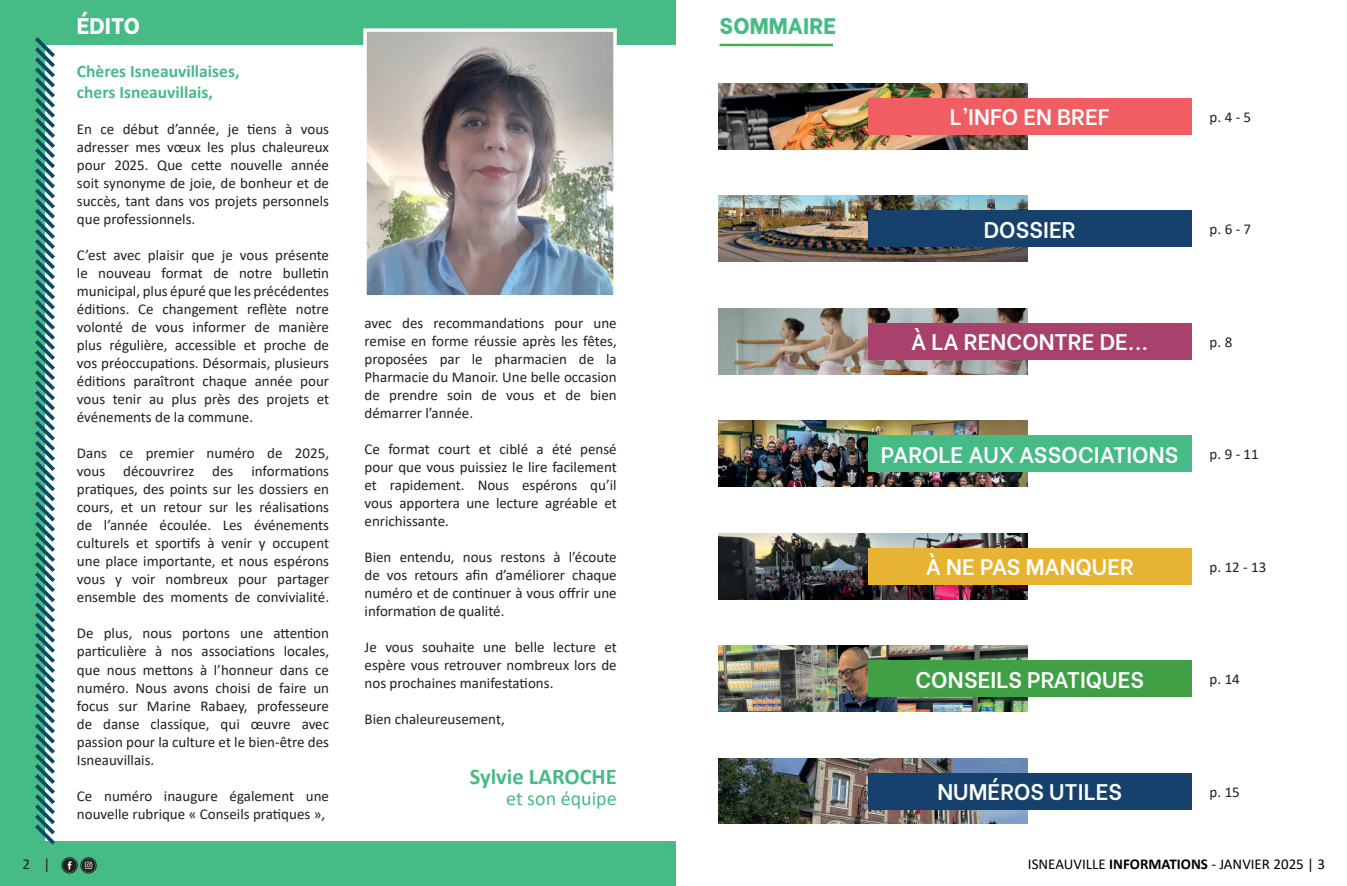
<style>
.page{position:relative;width:1347px;height:886px;background:#fff}
.page>*{position:absolute;margin:0;border:0;box-sizing:border-box;transform-origin:0 0}
.t1{font:600 22.5px "Be Vietnam";color:#fff}
.t2{font:700 22.5px "Calibri";color:#46bb85}
.t3{font:800 22.5px "Be Vietnam";letter-spacing:.01em;color:#46bb85}
.t4{font:800 22.5px "Be Vietnam";color:#fff}
.t5{font:20px "Calibri";color:#46bb85}
.t6{font:700 17.5px/21px "Calibri";color:#46bb85}
.t7{font:15px/18px "Calibri";color:#231f20;text-align:justify}
.t8{font:15px "Calibri";color:#000}
.s1{font-weight:700}
</style>
<div class="page">
<div style="left:0;top:0;width:675px;height:886px;background:#46bb85"></div>
<div style="left:45px;top:45px;width:1256px;height:796px;background:#fff"></div>
<svg style="left:35px;top:37px;width:20px;height:808px"></svg>
<img style="left:367px;top:32px;width:246px;height:262px">
<div style="left:363px;top:28px;width:254px;height:270px;border:3px solid #fff"></div>
<img style="left:718px;top:83px;width:310px;height:66px">
<div style="left:868px;top:98px;width:323px;height:36px;background:#f05e63"></div>
<img style="left:718px;top:196px;width:310px;height:66px">
<div style="left:868px;top:211px;width:323px;height:36px;background:#16416c"></div>
<img style="left:718px;top:308px;width:310px;height:66px">
<div style="left:868px;top:323px;width:323px;height:36px;background:#a9416d"></div>
<img style="left:718px;top:421px;width:310px;height:65px">
<div style="left:868px;top:436px;width:323px;height:36px;background:#46bb85"></div>
<img style="left:718px;top:533px;width:310px;height:66px">
<div style="left:868px;top:548px;width:323px;height:36px;background:#e7b333"></div>
<img style="left:718px;top:646px;width:310px;height:65px">
<div style="left:868px;top:661px;width:323px;height:36px;background:#41a046"></div>
<img style="left:718px;top:758px;width:310px;height:66px">
<div style="left:868px;top:773px;width:323px;height:36px;background:#16416c"></div>
<hr style="left:719px;top:44px;width:114px;height:2px;background:#40ae49">
<svg style="left:63px;top:858px;width:13px;height:14px"></svg>
<div style="left:62px;top:857px;width:15px;height:16px;border:1px solid #231f20;border-radius:8px"></div>
<svg style="left:68px;top:861px;width:3px;height:8px"></svg>
<svg style="left:82px;top:858px;width:13px;height:14px"></svg>
<div style="left:81px;top:857px;width:15px;height:16px;border:1px solid #231f20;border-radius:8px"></div>
<svg style="left:85px;top:861px;width:7px;height:8px"></svg>
<h1 class="t4" style="left:77px;top:7px;width:65px">ÉDITO</h1>
<p class="t6" style="left:77px;top:61px;width:164px">Chères Isneauvillaises, chers Isneauvillais,</p>
<p class="t7" style="left:77px;top:120px;width:254px">En ce début d’année, je tiens à vous adresser mes vœux les plus chaleureux pour 2025. Que cette nouvelle année soit synonyme de joie, de bonheur et de succès, tant dans vos projets personnels que professionnels.</p>
<p class="t7" style="left:77px;top:246px;width:254px">C’est avec plaisir que je vous présente le nouveau format de notre bulletin municipal, plus épuré que les précédentes éditions. Ce changement reflète notre volonté de vous informer de manière plus régulière, accessible et proche de vos préoccupations. Désormais, plusieurs éditions paraîtront chaque année pour vous tenir au plus près des projets et événements de la commune.</p>
<p class="t7" style="left:77px;top:444px;width:254px">Dans ce premier numéro de 2025, vous découvrirez des informations pratiques, des points sur les dossiers en cours, et un retour sur les réalisations de l’année écoulée. Les événements culturels et sportifs à venir y occupent une place importante, et nous espérons vous y voir nombreux pour partager ensemble des moments de convivialité.</p>
<p class="t7" style="left:77px;top:624px;width:254px">De plus, nous portons une attention particulière à nos associations locales, que nous mettons à l’honneur dans ce numéro. Nous avons choisi de faire un focus sur Marine Rabaey, professeure de danse classique, qui œuvre avec passion pour la culture et le bien-être des Isneauvillais.</p>
<p class="t7" style="left:77px;top:786px;width:254px">Ce numéro inaugure également une nouvelle rubrique « Conseils pratiques »,</p>
<p class="t7" style="left:364px;top:313px;width:254px">avec des recommandations pour une remise en forme réussie après les fêtes, proposées par le pharmacien de la Pharmacie du Manoir. Une belle occasion de prendre soin de vous et de bien démarrer l’année.</p>
<p class="t7" style="left:364px;top:439px;width:254px">Ce format court et ciblé a été pensé pour que vous puissiez le lire facilement et rapidement. Nous espérons qu’il vous apportera une lecture agréable et enrichissante.</p>
<p class="t7" style="left:364px;top:547px;width:254px">Bien entendu, nous restons à l’écoute de vos retours afin d’améliorer chaque numéro et de continuer à vous offrir une information de qualité.</p>
<p class="t7" style="left:364px;top:637px;width:254px">Je vous souhaite une belle lecture et espère vous retrouver nombreux lors de nos prochaines manifestations.</p>
<p class="t7" style="left:364px;top:709px;width:142px">Bien chaleureusement,</p>
<h1 class="t2" style="left:470px;top:761px;width:148px">Sylvie LAROCHE</h1>
<h2 class="t5" style="left:506px;top:784px;width:112px">et son équipe</h2>
<h1 class="t3" style="left:719px;top:7px;width:118px">SOMMAIRE</h1>
<h1 class="t1" style="left:950px;top:98px;width:161px">L’INFO EN BREF</h1>
<p class="t7" style="left:1209px;top:108px;width:43px">p. 4 - 5</p>
<h1 class="t1" style="left:983px;top:211px;width:93px">DOSSIER</h1>
<p class="t7" style="left:1209px;top:220px;width:43px">p. 6 - 7</p>
<h1 class="t1" style="left:911px;top:323px;width:239px">À LA RENCONTRE DE...</h1>
<p class="t7" style="left:1209px;top:332px;width:24px">p. 8</p>
<h1 class="t1" style="left:881px;top:436px;width:299px">PAROLE AUX ASSOCIATIONS</h1>
<p class="t7" style="left:1209px;top:445px;width:51px">p. 9 - 11</p>
<h1 class="t1" style="left:925px;top:548px;width:210px">À NE PAS MANQUER</h1>
<p class="t7" style="left:1209px;top:557px;width:58px">p. 12 - 13</p>
<h1 class="t1" style="left:915px;top:661px;width:230px">CONSEILS PRATIQUES</h1>
<p class="t7" style="left:1209px;top:670px;width:32px">p. 14</p>
<h1 class="t1" style="left:937px;top:773px;width:186px">NUMÉROS UTILES</h1>
<p class="t7" style="left:1209px;top:782px;width:32px">p. 15</p>
<p class="t7" style="left:22px;top:854px;width:30px">2 |</p>
<p class="t8" style="left:1028px;top:853px;width:299px">ISNEAUVILLE <span class="s1">INFORMATIONS</span> - JANVIER 2025 | 3</p>
</div>
